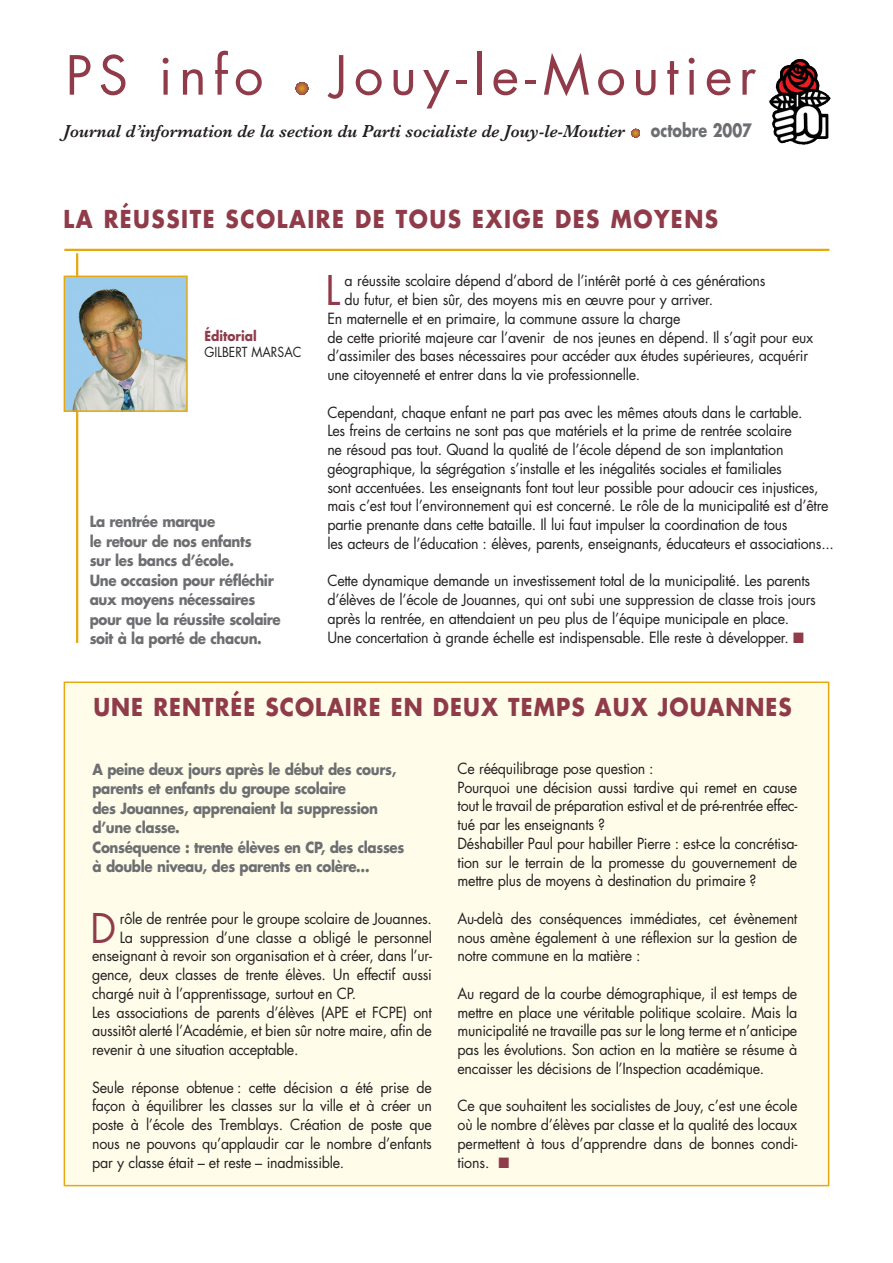
<style>
.page{position:relative;width:893px;height:1263px;background:#fff}
.page>*{position:absolute;margin:0;border:0;box-sizing:border-box;transform-origin:0 0}
.t1{font:52.5px "Futura";letter-spacing:.125em;color:#8f3b4a}
.t2{font:39.9px "Futura";color:#8f3b4a}
.t3{font:39.9px "Futura";color:#8f3b4a;scale:.95 1}
.t4{font:700 24px "Futura";letter-spacing:.05em;color:#8f3b4a;scale:.9 1}
.t5{font:700 24px "Futura";letter-spacing:.07em;color:#8f3b4a;scale:.9 1}
.t6{font:italic 600 18px "Baskerville";color:#231f20;scale:.95 1}
.t7{font:700 18px "Futura";color:#6d6e71;scale:.8 1}
.t8{font:15px/18.8px "Futura";letter-spacing:-.02em;color:#231f20;text-align:justify;scale:.95 1}
.t9{font:700 15px/19.5px "Futura";letter-spacing:-.03em;color:#6d6e71;scale:.9 1}
.t10{font:13.5px "Futura";color:#231f20;scale:.9 1}
.t11{font:700 13.5px "Futura";color:#8f3b4a;scale:.9 1}
.s1{color:#8f3b4a}
</style>
<div class="page">
<div style="left:64px;top:682px;width:764px;height:504px;background:#fffdea"></div>
<svg style="left:296px;top:82px;width:12px;height:13px"></svg>
<svg style="left:631px;top:129px;width:9px;height:8px"></svg>
<hr style="left:76px;top:253px;width:2px;height:390px;background:#e6a810">
<hr style="left:64px;top:249px;width:765px;height:2px;background:#e6a810">
<img style="left:769px;top:62px;width:61px;height:83px">
<img style="left:67px;top:279px;width:118px;height:130px">
<div style="left:64px;top:276px;width:124px;height:136px;border:2px solid #e6a810"></div>
<h1 class="t1" style="left:66px;top:51px;width:199px">PS info</h1>
<h1 class="t1" style="left:331px;top:51px;width:427px">Jouy-le-Moutier</h1>
<p class="t6" style="left:64px;top:125px;width:592px">Journal d’information de la section du Parti socialiste de Jouy-le-Moutier</p>
<p class="t7" style="left:651px;top:122px;width:128px">octobre 2007</p>
<h3 class="t5" style="left:64px;top:208px;width:728px">LA RÉUSSITE SCOLAIRE DE TOUS EXIGE DES MOYENS</h3>
<p class="t11" style="left:204px;top:329px;width:59px">Éditorial</p>
<p class="t10" style="left:204px;top:346px;width:109px">GILBERT MARSAC</p>
<p class="t9" style="left:90px;top:513px;width:214px">La rentrée marque<br>le retour de nos enfants<br>sur les bancs d’école.<br>Une occasion pour réfléchir aux moyens nécessaires pour que la réussite scolaire soit à la porté de chacun.</p>
<h2 class="t2" style="left:325px;top:272px;width:16px">L</h2>
<p class="t8" style="left:344px;top:273px;width:444px">a réussite scolaire dépend d’abord de l’intérêt porté à ces générations</p>
<p class="t8" style="left:344px;top:291px;width:389px">du futur, et bien sûr, des moyens mis en œuvre pour y arriver.</p>
<p class="t8" style="left:327px;top:310px;width:373px">En maternelle et en primaire, la commune assure la charge</p>
<p class="t8" style="left:327px;top:329px;width:513px">de cette priorité majeure car l’avenir de nos jeunes en dépend. Il s’agit pour eux</p>
<p class="t8" style="left:327px;top:348px;width:507px">d’assimiler des bases nécessaires pour accéder aux études supérieures, acquérir</p>
<p class="t8" style="left:327px;top:366px;width:331px">une citoyenneté et entrer dans la vie professionnelle.</p>
<p class="t8" style="left:327px;top:404px;width:534px;text-align:left">Cependant, chaque enfant ne part pas avec les mêmes atouts dans le cartable.<br>Les freins de certains ne sont pas que matériels et la prime de rentrée scolaire<br>ne résoud pas tout. Quand la qualité de l’école dépend de son implantation géographique, la ségrégation s’installe et les inégalités sociales et familiales<br>sont accentuées. Les enseignants font tout leur possible pour adoucir ces injustices, mais c’est tout l’environnement qui est concerné. Le rôle de la municipalité est d’être partie prenante dans cette bataille. Il lui faut impulser la coordination de tous<br>les acteurs de l’éducation : élèves, parents, enseignants, éducateurs et associations...</p>
<p class="t8" style="left:327px;top:573px;width:516px;text-align:left">Cette dynamique demande un investissement total de la municipalité. Les parents d’élèves de l’école de Jouannes, qui ont subi une suppression de classe trois jours après la rentrée, en attendaient un peu plus de l’équipe municipale en place.<br>Une concertation à grande échelle est indispensable. Elle reste à développer. <span class="s1">■</span></p>
<h3 class="t4" style="left:93px;top:696px;width:777px">UNE RENTRÉE SCOLAIRE EN DEUX TEMPS AUX JOUANNES</h3>
<p class="t9" style="left:92px;top:761px;width:348px">A peine deux jours après le début des cours, parents et enfants du groupe scolaire<br>des Jouannes, apprenaient la suppression d’une classe.<br>Conséquence : trente élèves en CP, des classes à double niveau, des parents en colère…</p>
<h2 class="t3" style="left:90px;top:909px;width:29px">D</h2>
<p class="t8" style="left:120px;top:910px;width:330px">rôle de rentrée pour le groupe scolaire de Jouannes.</p>
<p class="t8" style="left:120px;top:929px;width:330px">La suppression d’une classe a obligé le personnel</p>
<p class="t8" style="left:92px;top:948px;width:359px">enseignant à revoir son organisation et à créer, dans l’ur-</p>
<p class="t8" style="left:92px;top:966px;width:359px">gence, deux classes de trente élèves. Un effectif aussi</p>
<p class="t8" style="left:92px;top:985px;width:279px">chargé nuit à l’apprentissage, surtout en CP.</p>
<p class="t8" style="left:92px;top:1004px;width:359px">Les associations de parents d’élèves (APE et FCPE) ont</p>
<p class="t8" style="left:92px;top:1023px;width:359px">aussitôt alerté l’Académie, et bien sûr notre maire, afin de</p>
<p class="t8" style="left:92px;top:1041px;width:219px">revenir à une situation acceptable.</p>
<p class="t8" style="left:92px;top:1079px;width:359px">Seule réponse obtenue : cette décision a été prise de façon à équilibrer les classes sur la ville et à créer un poste à l’école des Tremblays. Création de poste que nous ne pouvons qu’applaudir car le nombre d’enfants par y classe était – et reste – inadmissible.</p>
<p class="t8" style="left:457px;top:760px;width:359px;text-align:left">Ce rééquilibrage pose question :<br>Pourquoi une décision aussi tardive qui remet en cause tout le travail de préparation estival et de pré-rentrée effec&shy;tué par les enseignants ?<br>Déshabiller Paul pour habiller Pierre : est-ce la concrétisa&shy;tion sur le terrain de la promesse du gouvernement de mettre plus de moyens à destination du primaire ?</p>
<p class="t8" style="left:457px;top:910px;width:359px">Au-delà des conséquences immédiates, cet évènement nous amène également à une réflexion sur la gestion de notre commune en la matière :</p>
<p class="t8" style="left:457px;top:985px;width:359px">Au regard de la courbe démographique, il est temps de mettre en place une véritable politique scolaire. Mais la municipalité ne travaille pas sur le long terme et n’anticipe pas les évolutions. Son action en la matière se résume à encaisser les décisions de l’Inspection académique.</p>
<p class="t8" style="left:457px;top:1098px;width:359px">Ce que souhaitent les socialistes de Jouy, c’est une école où le nombre d’élèves par classe et la qualité des locaux permettent à tous d’apprendre dans de bonnes condi&shy;tions. <span class="s1">■</span></p>
</div>
